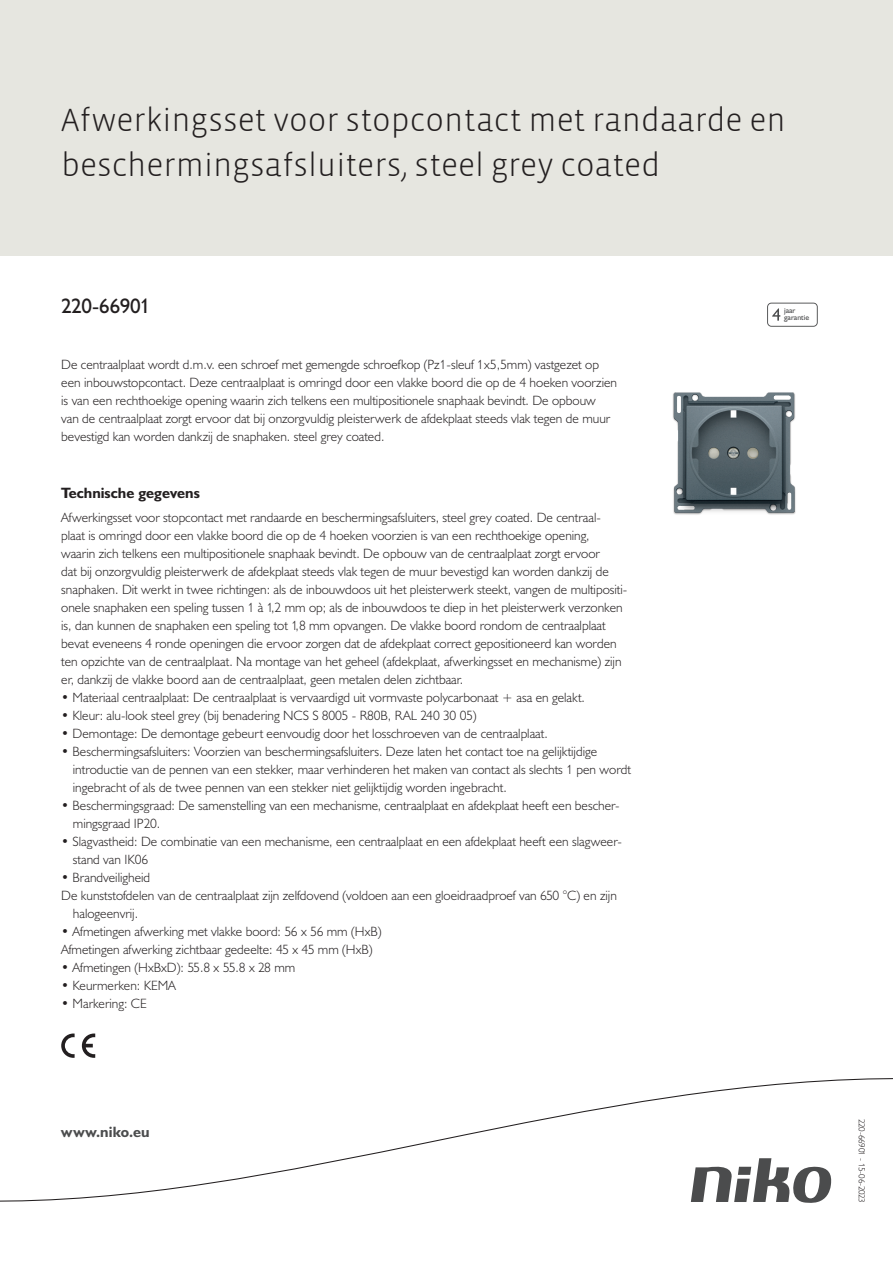
<style>
.page{position:relative;width:893px;height:1263px;background:#fff}
.page>*{position:absolute;margin:0;border:0;box-sizing:border-box;transform-origin:0 0}
.Title_datasheets{font:300 33px/45px "Vista Sans";color:#231f20}
.Article_number{font:21px "Humanist 521 BT";letter-spacing:-.02em;color:#231f20}
.Titles_parts{font:700 15px "Humanist 521 BT";color:#231f20}
.titel_afbeelding{font:700 15px "Humanist 521 BT";letter-spacing:.005em;color:#4b4c4d}
.Platte_tekst_CAB{font:300 13.5px/18px "Humanist 521 BT";color:#231f20}
.USP_Bullets{font:300 13.5px/18px "Humanist 521 BT";color:#231f20}
.Revision{font:300 9px "Humanist 521 BT";letter-spacing:-.03em;color:#231f20}
.t1{font:7.8px/7.8px "Humanist 521 BT";color:#4b4c4d}
</style>
<div class="page">
<div style="left:0;top:0;width:893px;height:255px;background:#e6e6e0"></div>
<svg style="left:82px;top:1033px;width:13px;height:25px"></svg>
<svg style="left:61px;top:1033px;width:14px;height:25px"></svg>
<svg style="left:767px;top:303px;width:51px;height:24px"></svg>
<svg style="left:0;top:1078px;width:893px;height:125px"></svg>
<img style="left:673px;top:392px;width:123px;height:123px">
<p class="Title_datasheets" style="left:61px;top:98px;width:726px">Afwerkingsset voor stopcontact met randaarde en beschermingsafsluiters, steel grey coated</p>
<p class="Article_number" style="left:61px;top:293px;width:91px">220-66901</p>
<p class="Platte_tekst_CAB" style="left:61px;top:355px;width:557px">De centraalplaat wordt d.m.v. een schroef met gemengde schroefkop (Pz1-sleuf 1x5,5mm) vastgezet op een inbouwstopcontact. Deze centraalplaat is omringd door een vlakke boord die op de 4 hoeken voorzien is van een rechthoekige opening waarin zich telkens een multipositionele snaphaak bevindt. De opbouw<br>van de centraalplaat zorgt ervoor dat bij onzorgvuldig pleisterwerk de afdekplaat steeds vlak tegen de muur bevestigd kan worden dankzij de snaphaken. steel grey coated.</p>
<p class="Titles_parts" style="left:61px;top:483px;width:140px">Technische gegevens</p>
<p class="Platte_tekst_CAB" style="left:61px;top:508px;width:568px">Afwerkingsset voor stopcontact met randaarde en beschermingsafsluiters, steel grey coated. De centraal&shy;plaat is omringd door een vlakke boord die op de 4 hoeken voorzien is van een rechthoekige opening,<br>waarin zich telkens een multipositionele snaphaak bevindt. De opbouw van de centraalplaat zorgt ervoor<br>dat bij onzorgvuldig pleisterwerk de afdekplaat steeds vlak tegen de muur bevestigd kan worden dankzij de snaphaken. Dit werkt in twee richtingen: als de inbouwdoos uit het pleisterwerk steekt, vangen de multipositi&shy;onele snaphaken een speling tussen 1 à 1,2 mm op; als de inbouwdoos te diep in het pleisterwerk verzonken is, dan kunnen de snaphaken een speling tot 1,8 mm opvangen. De vlakke boord rondom de centraalplaat bevat eveneens 4 ronde openingen die ervoor zorgen dat de afdekplaat correct gepositioneerd kan worden ten opzichte van de centraalplaat. Na montage van het geheel (afdekplaat, afwerkingsset en mechanisme) zijn er, dankzij de vlakke boord aan de centraalplaat, geen metalen delen zichtbaar.</p>
<p class="USP_Bullets" style="left:61px;top:688px;width:525px">• Materiaal centraalplaat: De centraalplaat is vervaardigd uit vormvaste polycarbonaat + asa en gelakt.</p>
<p class="USP_Bullets" style="left:61px;top:706px;width:417px">• Kleur: alu-look steel grey (bij benadering NCS S 8005 - R80B, RAL 240 30 05)</p>
<p class="USP_Bullets" style="left:61px;top:724px;width:488px">• Demontage: De demontage gebeurt eenvoudig door het losschroeven van de centraalplaat.</p>
<p class="USP_Bullets" style="left:73px;top:742px;width:559px;text-indent:-12px">• Beschermingsafsluiters: Voorzien van beschermingsafsluiters. Deze laten het contact toe na gelijktijdige introductie van de pennen van een stekker, maar verhinderen het maken van contact als slechts 1 pen wordt ingebracht of als de twee pennen van een stekker niet gelijktijdig worden ingebracht.</p>
<p class="USP_Bullets" style="left:73px;top:796px;width:548px;text-indent:-12px">• Beschermingsgraad: De samenstelling van een mechanisme, centraalplaat en afdekplaat heeft een bescher&shy;mingsgraad IP20.</p>
<p class="USP_Bullets" style="left:73px;top:832px;width:550px;text-indent:-12px">• Slagvastheid: De combinatie van een mechanisme, een centraalplaat en een afdekplaat heeft een slagweer&shy;stand van IK06</p>
<p class="USP_Bullets" style="left:61px;top:868px;width:91px">• Brandveiligheid</p>
<p class="USP_Bullets" style="left:73px;top:886px;width:545px;text-indent:-12px">De kunststofdelen van de centraalplaat zijn zelfdovend (voldoen aan een gloeidraadproef van 650 °C) en zijn halogeenvrij.</p>
<p class="USP_Bullets" style="left:61px;top:922px;width:322px">• Afmetingen afwerking met vlakke boord: 56 x 56 mm (HxB)</p>
<p class="USP_Bullets" style="left:61px;top:940px;width:313px">Afmetingen afwerking zichtbaar gedeelte: 45 x 45 mm (HxB)</p>
<p class="USP_Bullets" style="left:61px;top:958px;width:236px">• Afmetingen (HxBxD): 55.8 x 55.8 x 28 mm</p>
<p class="USP_Bullets" style="left:61px;top:976px;width:116px">• Keurmerken: KEMA</p>
<p class="USP_Bullets" style="left:61px;top:994px;width:87px">• Markering: CE</p>
<p class="titel_afbeelding" style="left:61px;top:1122px;width:90px">www.niko.eu</p>
<p class="t1" style="left:784px;top:306px;width:27px">jaar garantie</p>
<p class="Revision" style="left:868px;top:1119px;width:85px;rotate:90deg">220-66901 - 15-06-2023</p>
</div>
